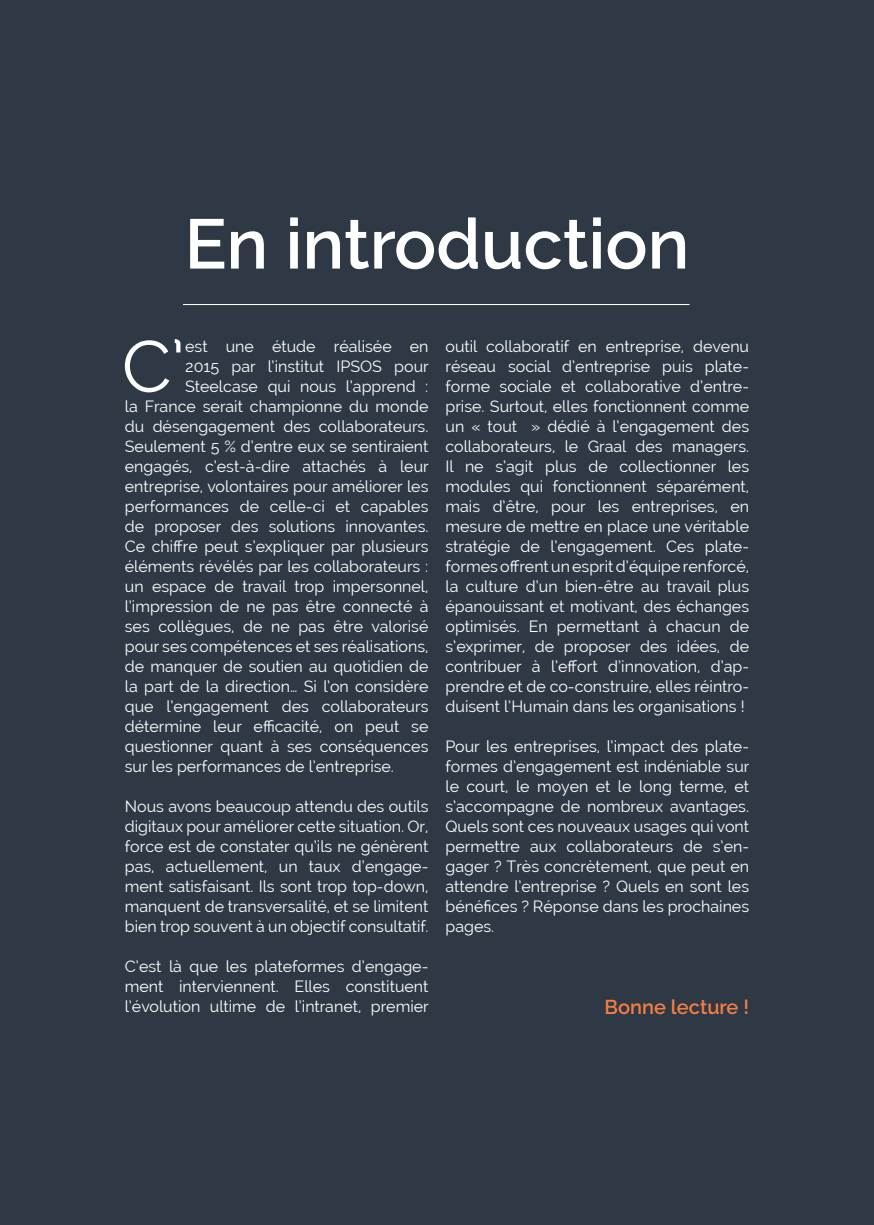
<style>
.page{position:relative;width:874px;height:1225px;background:#fff}
.page>*{position:absolute;margin:0;border:0;box-sizing:border-box;transform-origin:0 0}
.t1{font:72.4px "Raleway";color:#fff}
.t2{font:600 70px "Raleway";color:#fff}
.t3{font:600 20px "Raleway";color:#f47d44}
.t4{font:16px/20px "Raleway";color:#fff;text-align:justify}
</style>
<div class="page">
<div style="left:0;top:0;width:873px;height:1225px;background:#2e3945"></div>
<hr style="left:183px;top:304px;width:506px;height:1px;background:#fff">
<p class="t2" style="left:184px;top:204px;width:506px">En introduction</p>
<p class="t1" style="left:122px;top:324px;width:65px">C’</p>
<p class="t4" style="left:185px;top:336px;width:244px">est une étude réalisée en</p>
<p class="t4" style="left:185px;top:356px;width:245px">2015 par l’institut IPSOS pour</p>
<p class="t4" style="left:185px;top:376px;width:244px">Steelcase qui nous l’apprend :</p>
<p class="t4" style="left:125px;top:396px;width:305px">la France serait championne du monde</p>
<p class="t4" style="left:125px;top:416px;width:305px">du désengagement des collaborateurs.</p>
<p class="t4" style="left:125px;top:436px;width:305px">Seulement 5 % d’entre eux se sentiraient</p>
<p class="t4" style="left:125px;top:456px;width:305px">engagés, c’est-à-dire attachés à leur</p>
<p class="t4" style="left:125px;top:476px;width:305px">entreprise, volontaires pour améliorer les</p>
<p class="t4" style="left:125px;top:496px;width:305px">performances de celle-ci et capables</p>
<p class="t4" style="left:125px;top:516px;width:305px">de proposer des solutions innovantes.</p>
<p class="t4" style="left:125px;top:536px;width:305px">Ce chiffre peut s’expliquer par plusieurs</p>
<p class="t4" style="left:125px;top:556px;width:305px">éléments révélés par les collaborateurs :</p>
<p class="t4" style="left:125px;top:576px;width:305px">un espace de travail trop impersonnel,</p>
<p class="t4" style="left:125px;top:596px;width:305px">l’impression de ne pas être connecté à</p>
<p class="t4" style="left:125px;top:616px;width:305px">ses collègues, de ne pas être valorisé</p>
<p class="t4" style="left:125px;top:636px;width:305px">pour ses compétences et ses réalisations,</p>
<p class="t4" style="left:125px;top:656px;width:305px">de manquer de soutien au quotidien de</p>
<p class="t4" style="left:125px;top:676px;width:305px">la part de la direction… Si l’on considère</p>
<p class="t4" style="left:125px;top:696px;width:305px">que l’engagement des collaborateurs</p>
<p class="t4" style="left:125px;top:716px;width:305px">détermine leur efficacité, on peut se</p>
<p class="t4" style="left:125px;top:736px;width:305px">questionner quant à ses conséquences</p>
<p class="t4" style="left:125px;top:756px;width:270px">sur les performances de l’entreprise.</p>
<p class="t4" style="left:125px;top:796px;width:305px">Nous avons beaucoup attendu des outils digitaux pour améliorer cette situation. Or, force est de constater qu’ils ne génèrent pas, actuellement, un taux d’engage&shy;ment satisfaisant. Ils sont trop top-down, manquent de transversalité, et se limitent bien trop souvent à un objectif consultatif.</p>
<p class="t4" style="left:125px;top:956px;width:305px">C’est là que les plateformes d’engage&shy;ment interviennent. Elles constituent l’évolution ultime de l’intranet, premier</p>
<p class="t4" style="left:445px;top:336px;width:305px">outil collaboratif en entreprise, devenu réseau social d’entreprise puis plate&shy;forme sociale et collaborative d’entre&shy;prise. Surtout, elles fonctionnent comme un « tout » dédié à l’engagement des collaborateurs, le Graal des managers.<br>Il ne s’agit plus de collectionner les modules qui fonctionnent séparément, mais d’être, pour les entreprises, en mesure de mettre en place une véritable stratégie de l’engagement. Ces plate&shy;formes offrent un esprit d’équipe renforcé, la culture d’un bien-être au travail plus épanouissant et motivant, des échanges optimisés. En permettant à chacun de s’exprimer, de proposer des idées, de contribuer à l’effort d’innovation, d’ap&shy;prendre et de co-construire, elles réintro&shy;duisent l’Humain dans les organisations !</p>
<p class="t4" style="left:445px;top:736px;width:305px">Pour les entreprises, l’impact des plate&shy;formes d’engagement est indéniable sur le court, le moyen et le long terme, et s’accompagne de nombreux avantages.<br>Quels sont ces nouveaux usages qui vont permettre aux collaborateurs de s’en&shy;gager ? Très concrètement, que peut en attendre l’entreprise ? Quels en sont les bénéfices ? Réponse dans les prochaines pages.</p>
<p class="t3" style="left:604px;top:995px;width:146px">Bonne lecture !</p>
</div>
